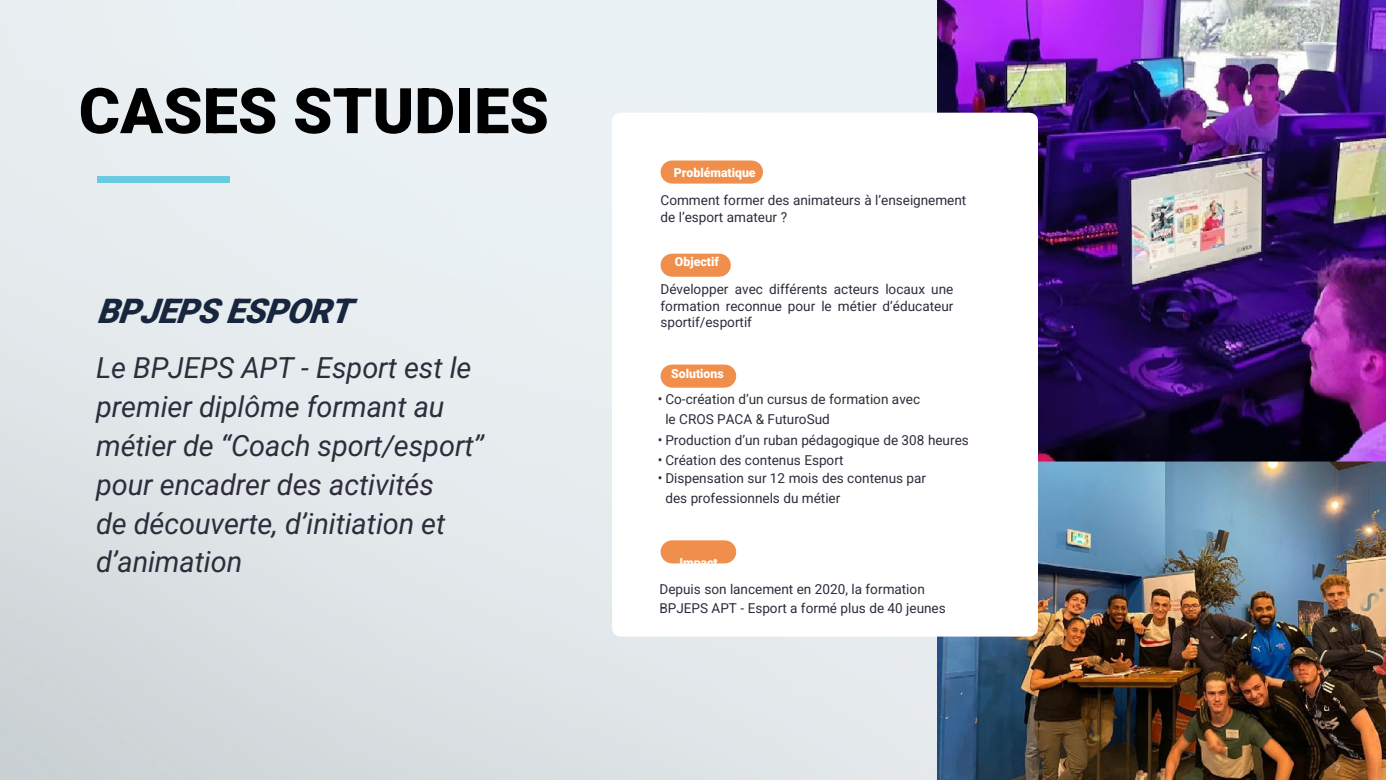
<style>
.page{position:relative;width:1386px;height:780px;background:#fff}
.page>*{position:absolute;margin:0;border:0;box-sizing:border-box;transform-origin:0 0}
.t1{font:900 63px "Roboto";color:#000}
.t2{font:italic 900 33.69px "Roboto";color:#17263e}
.t3{font:italic 28.88px/38.9px "Roboto";color:#2d2d3c}
.t4{font:13.56px/16.3px "Roboto";color:#2d2d3c}
.t5{font:900 12.25px "Roboto";color:#fff}
.s1{font-size:14px}
</style>
<div class="page">
<img style="left:937px;top:0;width:448px;height:779px">
<div style="left:97px;top:176px;width:132px;height:7px;background:#6acae0"></div>
<svg style="left:612px;top:113px;width:425px;height:523px"></svg>
<svg style="left:660px;top:253px;width:70px;height:23px;background:#f1995b"></svg>
<svg style="left:660px;top:540px;width:76px;height:23px;background:#f19859"></svg>
<svg style="left:660px;top:364px;width:76px;height:23px;background:#f1985a"></svg>
<svg style="left:660px;top:160px;width:103px;height:23px;background:#f19657"></svg>
<h2 class="t1" style="left:79px;top:66px;width:471px">CASES STUDIES</h2>
<p class="t2" style="left:96px;top:287px;width:271px">BPJEPSESPORT</p>
<p class="t3" style="left:96px;top:347px;width:389px">Le BPJEPS APT - Esport est le premier diplôme formant au métier de “Coach sport/esport” pour encadrer des activités</p>
<p class="t3" style="left:96px;top:502px;width:350px">de découverte, d’initiation et d’animation</p>
<p class="t5" style="left:673px;top:164px;width:83px">Problématique</p>
<p class="t4" style="left:660px;top:192px;width:307px">Comment former des animateurs à l’enseignement de l’esport amateur ?</p>
<p class="t5" style="left:675px;top:253px;width:45px">Objectif</p>
<p class="t4" style="left:660px;top:280px;width:294px;text-align:justify">Développer avec différents acteurs locaux une formation reconnue pour le métier d’éducateur sportif/esportif</p>
<p class="t5" style="left:671px;top:365px;width:54px">Solutions</p>
<p class="t4" style="left:665px;top:389px;width:256px;line-height:19.5px;text-indent:-8px"><span class="s1">•</span> Co-création d’un cursus de formation avec le CROS PACA &amp; FuturoSud</p>
<p class="t4" style="left:657px;top:431px;width:312px"><span class="s1">•</span> Production d’un ruban pédagogique de 308 heures</p>
<p class="t4" style="left:657px;top:451px;width:187px"><span class="s1">•</span> Création des contenus Esport</p>
<p class="t4" style="left:665px;top:468px;width:262px;line-height:19.5px;text-indent:-8px"><span class="s1">•</span> Dispensation sur 12 mois des contenus par des professionnels du métier</p>
<p class="t5" style="left:679px;top:554px;width:40px">Impact</p>
<p class="t4" style="left:659px;top:578px;width:288px;line-height:19.5px">Depuis son lancement en 2020, la formation<br>BPJEPS APT - Esport a formé plus de 40 jeunes</p>
</div>
